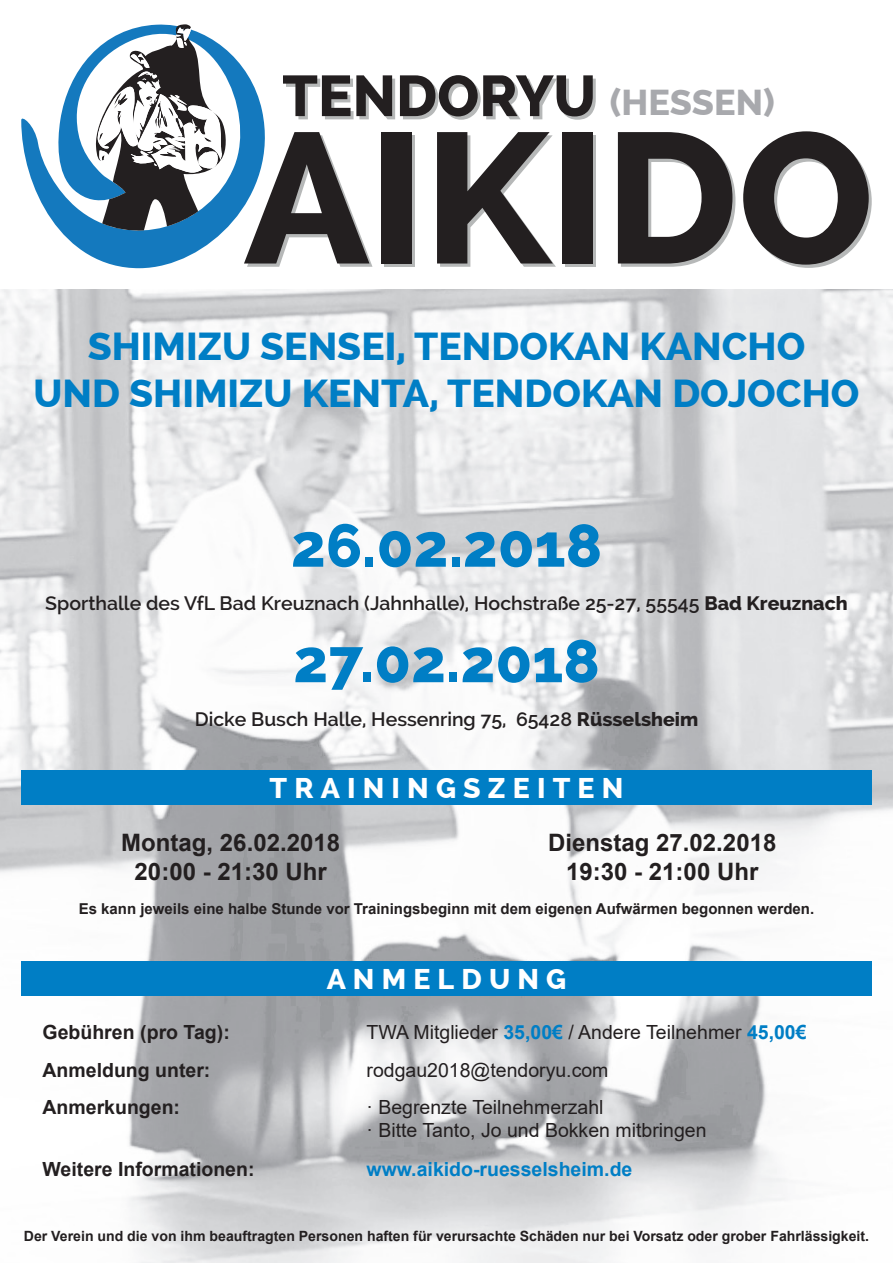
<style>
.page{position:relative;width:893px;height:1263px;background:#fff}
.page>*{position:absolute;margin:0;border:0;box-sizing:border-box;transform-origin:0 0}
.t1{font:800 60px "Raleway";color:#007ec5}
.t2{font:800 39px/46.8px "Raleway";color:#007ec5;text-align:center}
.t3{font:800 36px "Raleway";color:#a8a9ad}
.t4{font:800 28.5px "Raleway";letter-spacing:.25em;color:#fff}
.t5{font:700 24px/28.8px "Arial";color:#231f20;text-align:center}
.t6{font:19.5px/23.4px "Arial";color:#231f20}
.t7{font:600 19.5px "Raleway";color:#231f20}
.t8{font:700 19.5px "Arial";color:#231f20}
.t9{font:700 19.5px "Arial";color:#007ec5}
.t10{font:700 15px "Arial";color:#231f20}
.t11{font:700 14.1px "Arial";color:#231f20}
.s1{font-weight:800}
.s2{font-weight:700;color:#007ec5}
</style>
<div class="page">
<img style="left:0;top:289px;width:893px;height:974px">
<div style="left:384px;top:135px;width:31px;height:132px;background:#b6b8b8"></div>
<div style="left:565px;top:135px;width:31px;height:132px;background:#b6b8b8"></div>
<svg style="left:280px;top:132px;width:92px;height:135px"></svg>
<div style="left:381px;top:132px;width:31px;height:131px;background:#231f20"></div>
<svg style="left:437px;top:132px;width:119px;height:135px"></svg>
<div style="left:562px;top:132px;width:31px;height:131px;background:#231f20"></div>
<svg style="left:618px;top:132px;width:117px;height:135px"></svg>
<svg style="left:743px;top:131px;width:129px;height:137px"></svg>
<svg style="left:283px;top:75px;width:313px;height:45px"></svg>
<svg style="left:21px;top:50px;width:259px;height:219px"></svg>
<svg style="left:95px;top:24px;width:132px;height:207px"></svg>
<div style="left:21px;top:770px;width:851px;height:34px;background:#007ec5"></div>
<div style="left:21px;top:961px;width:851px;height:35px;background:#007ec5"></div>
<h3 class="t3" style="left:610px;top:82px;width:166px">(HESSEN)</h3>
<h2 class="t2" style="left:33px;top:323px;width:828px">SHIMIZU SENSEI, TENDOKAN KANCHO<br>UND SHIMIZU KENTA, TENDOKAN DOJOCHO</h2>
<h1 class="t1" style="left:291px;top:511px;width:313px">26.02.2018</h1>
<p class="t7" style="left:45px;top:592px;width:804px">Sporthalle des VfL Bad Kreuznach (Jahnhalle), Hochstraße 25-27, 55545 <span class="s1">Bad Kreuznach</span></p>
<h1 class="t1" style="left:293px;top:627px;width:308px">27.02.2018</h1>
<p class="t7" style="left:195px;top:708px;width:505px">Dicke Busch Halle, Hessenring 75, 65428 <span class="s1">Rüsselsheim</span></p>
<h3 class="t4" style="left:270px;top:772px;width:355px">TRAININGSZEITEN</h3>
<p class="t5" style="left:121px;top:828px;width:220px">Montag, 26.02.2018<br>20:00 - 21:30 Uhr</p>
<p class="t5" style="left:548px;top:828px;width:230px">Dienstag 27.02.2018<br>19:30 - 21:00 Uhr</p>
<p class="t10" style="left:79px;top:898px;width:737px">Es kann jeweils eine halbe Stunde vor Trainingsbeginn mit dem eigenen Aufwärmen begonnen werden.</p>
<h3 class="t4" style="left:327px;top:963px;width:241px">ANMELDUNG</h3>
<p class="t8" style="left:43px;top:1018px;width:189px">Gebühren (pro Tag):</p>
<p class="t6" style="left:367px;top:1020px;width:442px">TWA Mitglieder <span class="s2">35,00€</span> / Andere Teilnehmer <span class="s2">45,00€</span></p>
<p class="t8" style="left:43px;top:1056px;width:169px">Anmeldung unter:</p>
<p class="t6" style="left:366px;top:1058px;width:243px">rodgau2018@tendoryu.com</p>
<p class="t8" style="left:43px;top:1093px;width:139px">Anmerkungen:</p>
<p class="t6" style="left:366px;top:1095px;width:341px">· Begrenzte Teilnehmerzahl<br>· Bitte Tanto, Jo und Bokken mitbringen</p>
<p class="t8" style="left:43px;top:1156px;width:214px">Weitere Informationen:</p>
<p class="t9" style="left:367px;top:1156px;width:267px">www.aikido-ruesselsheim.de</p>
<p class="t11" style="left:24px;top:1226px;width:847px">Der Verein und die von ihm beauftragten Personen haften für verursachte Schäden nur bei Vorsatz oder grober Fahrlässigkeit.</p>
</div>
